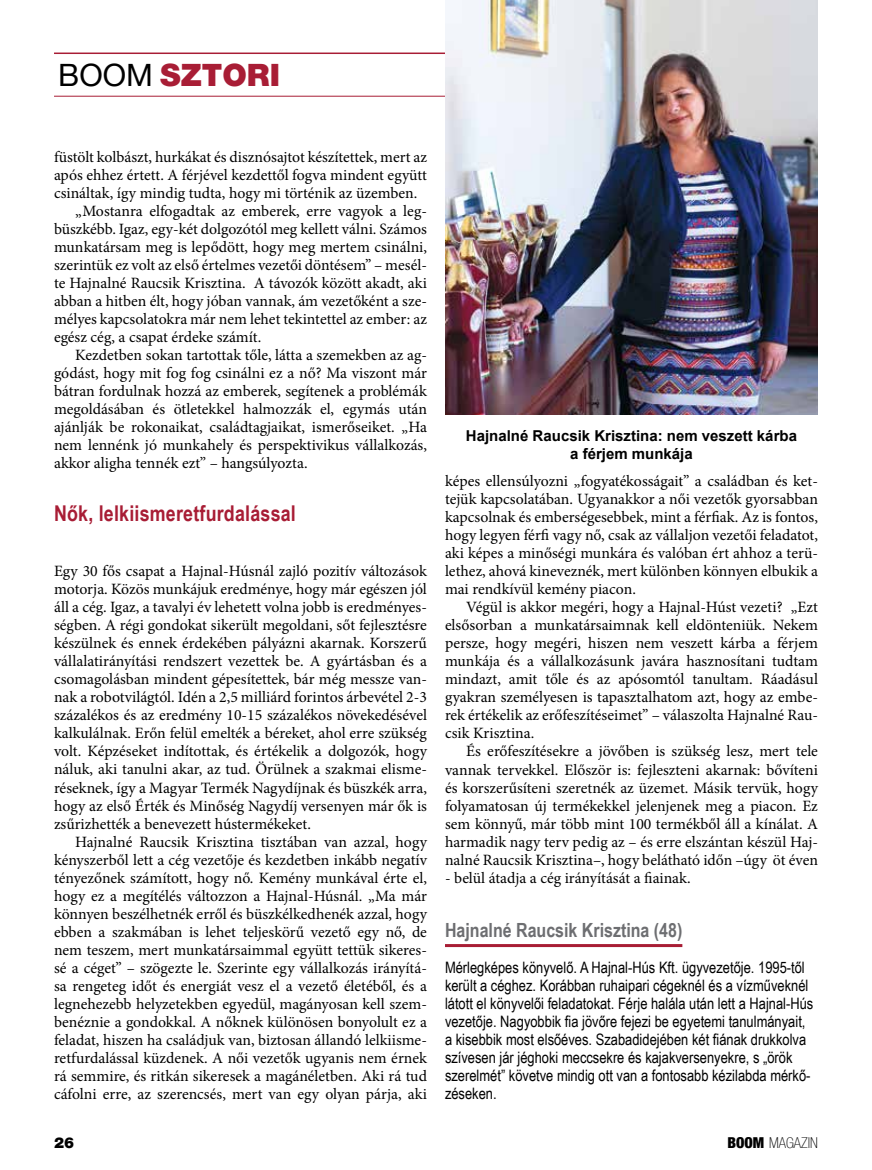
<style>
.page{position:relative;width:872px;height:1170px;background:#fff}
.page>*{position:absolute;margin:0;border:0;box-sizing:border-box;transform-origin:0 0}
.t1{font:900 30.75px "Helvetica Neue LT Com";color:#a81d35}
.t2{font:700 21.75px "Arial Narrow";letter-spacing:.01em;color:#a81d35}
.t3{font:700 19.5px "Arial Narrow";color:#6d6e71}
.t4{font:15.75px/18px "Minion Pro";color:#000;text-align:justify}
.t5{font:15.75px/18px "Arial Narrow";color:#000}
.t6{font:700 15px/18px "Arial";color:#000;text-align:center}
.t7{font:100 condensed 15px "Helvetica Neue LT Com";color:#000}
.t8{font:900 15px "Helvetica Neue LT Com";color:#000}
.s1{font-weight:400;color:#000}
.s2{font-weight:900}
</style>
<div class="page">
<hr style="left:54px;top:53px;width:764px;height:1px;background:#a81d35">
<hr style="left:54px;top:96px;width:764px;height:1px;background:#a81d35">
<hr style="left:445px;top:944px;width:237px;height:3px;background:#a81d35">
<img style="left:445px;top:0;width:373px;height:414px">
<h1 class="t1" style="left:58px;top:56px;width:223px"><span class="s1">BOOM</span> SZTORI</h1>
<p class="t4" style="left:54px;top:148px;width:374px">füstölt kolbászt, hurkákat és disznósajtot készítettek, mert az</p>
<p class="t4" style="left:54px;top:166px;width:374px">após ehhez értett. A férjével kezdettől fogva mindent együtt</p>
<p class="t4" style="left:54px;top:184px;width:365px">csináltak, így mindig tudta, hogy mi történik az üzemben.</p>
<p class="t4" style="left:75px;top:202px;width:353px">„Mostanra elfogadtak az emberek, erre vagyok a leg-</p>
<p class="t4" style="left:54px;top:220px;width:374px">büszkébb. Igaz, egy-két dolgozótól meg kellett válni. Számos</p>
<p class="t4" style="left:54px;top:238px;width:374px">munkatársam meg is lepődött, hogy meg mertem csinálni,</p>
<p class="t4" style="left:54px;top:256px;width:374px">szerintük ez volt az első értelmes vezetői döntésem” – mesél-</p>
<p class="t4" style="left:54px;top:274px;width:374px">te Hajnalné Raucsik Krisztina. A távozók között akadt, aki</p>
<p class="t4" style="left:54px;top:292px;width:374px">abban a hitben élt, hogy jóban vannak, ám vezetőként a sze-</p>
<p class="t4" style="left:54px;top:310px;width:374px">mélyes kapcsolatokra már nem lehet tekintettel az ember: az</p>
<p class="t4" style="left:54px;top:328px;width:209px">egész cég, a csapat érdeke számít.</p>
<p class="t4" style="left:75px;top:346px;width:353px">Kezdetben sokan tartottak tőle, látta a szemekben az ag-</p>
<p class="t4" style="left:54px;top:364px;width:374px">gódást, hogy mit fog fog csinálni ez a nő? Ma viszont már</p>
<p class="t4" style="left:54px;top:382px;width:374px">bátran fordulnak hozzá az emberek, segítenek a problémák</p>
<p class="t4" style="left:54px;top:400px;width:374px">megoldásában és ötletekkel halmozzák el, egymás után</p>
<p class="t4" style="left:54px;top:418px;width:374px">ajánlják be rokonaikat, családtagjaikat, ismerőseiket. „Ha</p>
<p class="t4" style="left:54px;top:436px;width:374px">nem lennénk jó munkahely és perspektivikus vállalkozás,</p>
<p class="t4" style="left:54px;top:454px;width:255px">akkor aligha tennék ezt” – hangsúlyozta.</p>
<h2 class="t2" style="left:54px;top:496px;width:243px">Nők, lelkiismeretfurdalással</h2>
<p class="t4" style="left:54px;top:562px;width:374px">Egy 30 fős csapat a Hajnal-Húsnál zajló pozitív változások motorja. Közös munkájuk eredménye, hogy már egészen jól áll a cég. Igaz, a tavalyi év lehetett volna jobb is eredményes&shy;ségben. A régi gondokat sikerült megoldani, sőt fejlesztésre készülnek és ennek érdekében pályázni akarnak. Korszerű vállalatirányítási rendszert vezettek be. A gyártásban és a csomagolásban mindent gépesítettek, bár még messze van&shy;nak a robotvilágtól. Idén a 2,5 milliárd forintos árbevétel 2-3 százalékos és az eredmény 10-15 százalékos növekedésével kalkulálnak. Erőn felül emelték a béreket, ahol erre szükség volt. Képzéseket indítottak, és értékelik a dolgozók, hogy náluk, aki tanulni akar, az tud. Örülnek a szakmai elisme&shy;réseknek, így a Magyar Termék Nagydíjnak és büszkék arra, hogy az első Érték és Minőség Nagydíj versenyen már ők is zsűrizhették a benevezett hústermékeket.</p>
<p class="t4" style="left:54px;top:832px;width:374px;text-indent:21px">Hajnalné Raucsik Krisztina tisztában van azzal, hogy kényszerből lett a cég vezetője és kezdetben inkább negatív tényezőnek számított, hogy nő. Kemény munkával érte el, hogy ez a megítélés változzon a Hajnal-Húsnál. „Ma már könnyen beszélhetnék erről és büszkélkedhenék azzal, hogy ebben a szakmában is lehet teljeskörű vezető egy nő, de nem teszem, mert munkatársaimmal együtt tettük sikeres&shy;sé a céget” – szögezte le. Szerinte egy vállalkozás irányítá&shy;sa rengeteg időt és energiát vesz el a vezető életéből, és a legnehezebb helyzetekben egyedül, magányosan kell szem&shy;benéznie a gondokkal. A nőknek különösen bonyolult ez a feladat, hiszen ha családjuk van, biztosan állandó lelkiisme&shy;retfurdalással küzdenek. A női vezetők ugyanis nem érnek rá semmire, és ritkán sikeresek a magánéletben. Aki rá tud cáfolni erre, az szerencsés, mert van egy olyan párja, aki</p>
<p class="t6" style="left:466px;top:427px;width:332px">Hajnalné Raucsik Krisztina: nem veszett kárba a férjem munkája</p>
<p class="t4" style="left:445px;top:472px;width:374px">képes ellensúlyozni „fogyatékosságait” a családban és ket&shy;tejük kapcsolatában. Ugyanakkor a női vezetők gyorsabban kapcsolnak és emberségesebbek, mint a férfiak. Az is fontos, hogy legyen férfi vagy nő, csak az vállaljon vezetői feladatot, aki képes a minőségi munkára és valóban ért ahhoz a terü&shy;lethez, ahová kineveznék, mert különben könnyen elbukik a mai rendkívül kemény piacon.</p>
<p class="t4" style="left:445px;top:598px;width:374px;text-indent:21px">Végül is akkor megéri, hogy a Hajnal-Húst vezeti? „Ezt elsősorban a munkatársaimnak kell eldönteniük. Nekem persze, hogy megéri, hiszen nem veszett kárba a férjem munkája és a vállalkozásunk javára hasznosítani tudtam mindazt, amit tőle és az apósomtól tanultam. Ráadásul gyakran személyesen is tapasztalhatom azt, hogy az embe&shy;rek értékelik az erőfeszítéseimet” – válaszolta Hajnalné Rau&shy;csik Krisztina.</p>
<p class="t4" style="left:445px;top:742px;width:374px;text-indent:21px">És erőfeszítésekre a jövőben is szükség lesz, mert tele vannak tervekkel. Először is: fejleszteni akarnak: bővíteni és korszerűsíteni szeretnék az üzemet. Másik tervük, hogy folyamatosan új termékekkel jelenjenek meg a piacon. Ez sem könnyű, már több mint 100 termékből áll a kínálat. A harmadik nagy terv pedig az – és erre elszántan készül Haj&shy;nalné Raucsik Krisztina–, hogy belátható időn –úgy öt éven</p>
<p class="t4" style="left:445px;top:868px;width:247px">- belül átadja a cég irányítását a fiainak.</p>
<p class="t3" style="left:445px;top:914px;width:239px">Hajnalné Raucsik Krisztina (48)</p>
<p class="t5" style="left:445px;top:957px;width:370px">Mérlegképes könyvelő. A Hajnal-Hús Kft. ügyvezetője. 1995-től került a céghez. Korábban ruhaipari cégeknél és a vízműveknél látott el könyvelői feladatokat. Férje halála után lett a Hajnal-Hús vezetője. Nagyobbik fia jövőre fejezi be egyetemi tanulmányait, a kisebbik most elsőéves. Szabadidejében két fiának drukkolva szívesen jár jéghoki meccsekre és kajakversenyekre, s „örök szerelmét” követve mindig ott van a fontosabb kézilabda mérkő&shy;zéseken.</p>
<p class="t8" style="left:54px;top:1133px;width:22px">26</p>
<p class="t7" style="left:727px;top:1134px;width:92px"><span class="s2">BOOM</span> MAGAZIN</p>
</div>
